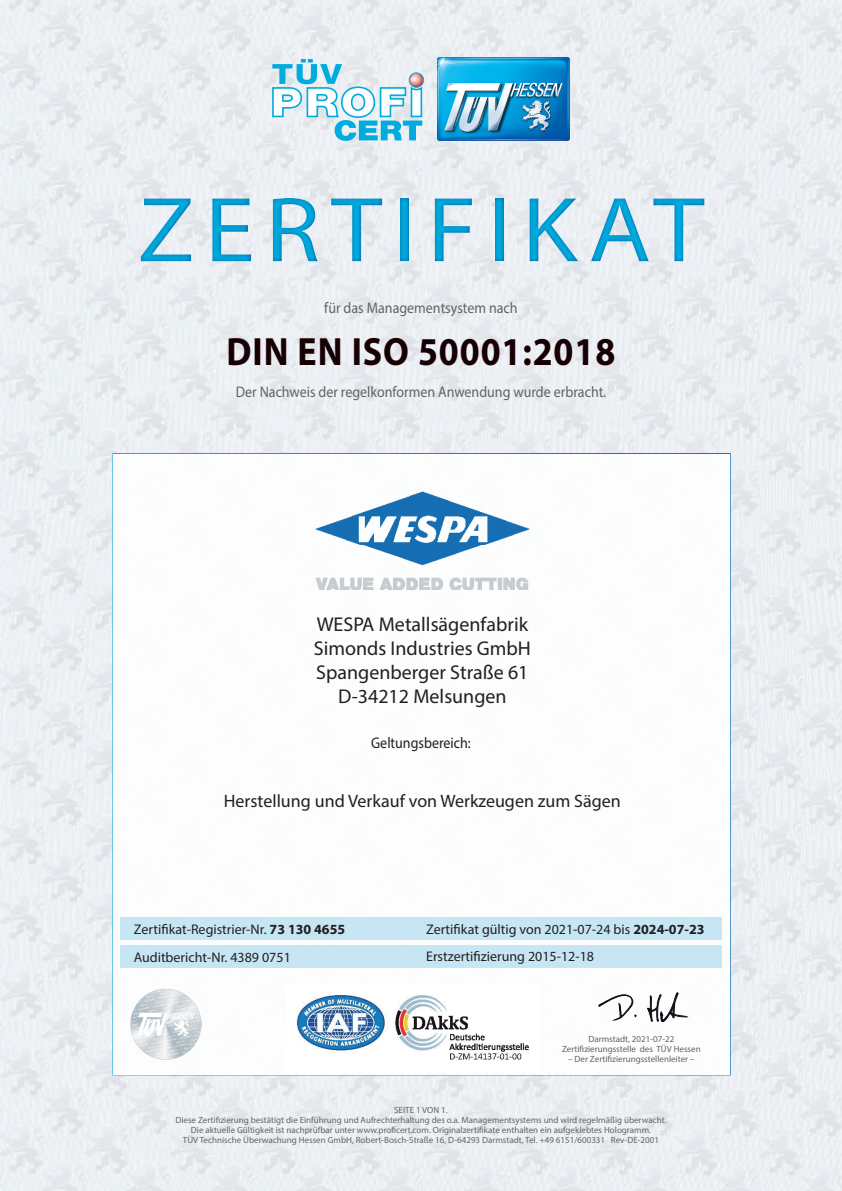
<style>
.page{position:relative;width:842px;height:1191px;background:#fff}
.page>*{position:absolute;margin:0;border:0;box-sizing:border-box;transform-origin:0 0}
.t1{font:93px "Myriad Pro";letter-spacing:.1em;color:#00acdd;scale:1.1 1}
.t2{font:700 39.6px "Myriad Pro";letter-spacing:.025em;color:#170003;scale:.91 1}
.t3{font:20px/24px "Myriad Pro";color:#231f20;text-align:center}
.t4{font:18px "Myriad Pro";color:#231f20}
.t5{font:15.4px "Myriad Pro";color:#636366;scale:.91 1}
.t6{font:15.4px "Myriad Pro";color:#231f20;scale:.91 1}
.t7{font:14px/28.1px "Myriad Pro";color:#231f20}
.t8{font:9px/10px "Myriad Pro";color:#636366;text-align:center}
.s1{font-weight:700}
</style>
<div class="page">
<img style="left:0;top:0;width:842px;height:1191px">
<img style="left:437px;top:57px;width:132px;height:83px">
<svg style="left:272px;top:59px;width:152px;height:82px"></svg>
<div style="left:112px;top:453px;width:619px;height:622px;background:#fff;border:2px solid #fff"></div>
<div style="left:120px;top:945px;width:602px;height:23px;background:#c1e4f4"></div>
<div style="left:121px;top:917px;width:601px;height:22px;background:#c1e4f4"></div>
<img style="left:296px;top:995px;width:233px;height:65px">
<img style="left:749px;top:894px;width:78px;height:55px">
<img style="left:736px;top:784px;width:97px;height:40px">
<img style="left:598px;top:992px;width:91px;height:31px">
<img style="left:738px;top:565px;width:93px;height:35px">
<img style="left:737px;top:468px;width:91px;height:35px">
<img style="left:738px;top:1001px;width:99px;height:53px">
<div style="left:0;top:172px;width:842px;height:114px;background:#006bb6;opacity:.75"></div>
<img style="left:130px;top:988px;width:71px;height:71px">
<img style="left:315px;top:491px;width:215px;height:98px">
<h1 class="t1" style="left:138px;top:173px;width:517px">ZERTIFIKAT</h1>
<h3 class="t5" style="left:324px;top:298px;width:214px">für das Managementsystem nach</h3>
<h2 class="t2" style="left:227px;top:326px;width:429px">DIN EN ISO 50001:2018</h2>
<h3 class="t5" style="left:236px;top:382px;width:408px">Der Nachweis der regelkonformen Anwendung wurde erbracht.</h3>
<h3 class="t3" style="left:314px;top:612px;width:219px">WESPA Metallsägenfabrik<br>Simonds Industries GmbH<br>Spangenberger Straße 61<br>D-34212 Melsungen</h3>
<h3 class="t6" style="left:371px;top:733px;width:111px">Geltungsbereich:</h3>
<h3 class="t4" style="left:224px;top:790px;width:399px">Herstellung und Verkauf von Werkzeugen zum Sägen</h3>
<h3 class="t7" style="left:134px;top:915px;width:213px">Zertifikat-Registrier-Nr. <span class="s1">73 130 4655<br></span>Auditbericht-Nr. 4389 0751</h3>
<h3 class="t7" style="left:426px;top:915px;width:280px">Zertifikat gültig von 2021-07-24 bis <span class="s1">2024-07-23</span></h3>
<h3 class="t7" style="left:426px;top:942px;width:169px">Erstzertifizierung 2015-12-18</h3>
<p class="t8" style="left:562px;top:1034px;width:140px">Darmstadt, 2021-07-22<br>Zertifizierungsstelle des TÜV Hessen</p>
<p class="t8" style="left:568px;top:1054px;width:128px">– Der Zertifizierungsstellenleiter –</p>
<p class="t8" style="left:175px;top:1105px;width:493px">SEITE 1 VON 1.<br>Diese Zertifizierung bestätigt die Einführung und Aufrechterhaltung des o.a. Managementsystems und wird regelmäßig überwacht.<br>Die aktuelle Gültigkeit ist nachprüfbar unter www.proficert.com. Originalzertifikate enthalten ein aufgeklebtes Hologramm.<br>TÜV Technische Überwachung Hessen GmbH, Robert-Bosch-Straße 16, D-64293 Darmstadt, Tel. +49 6151/600331 Rev-DE-2001</p>
</div>
